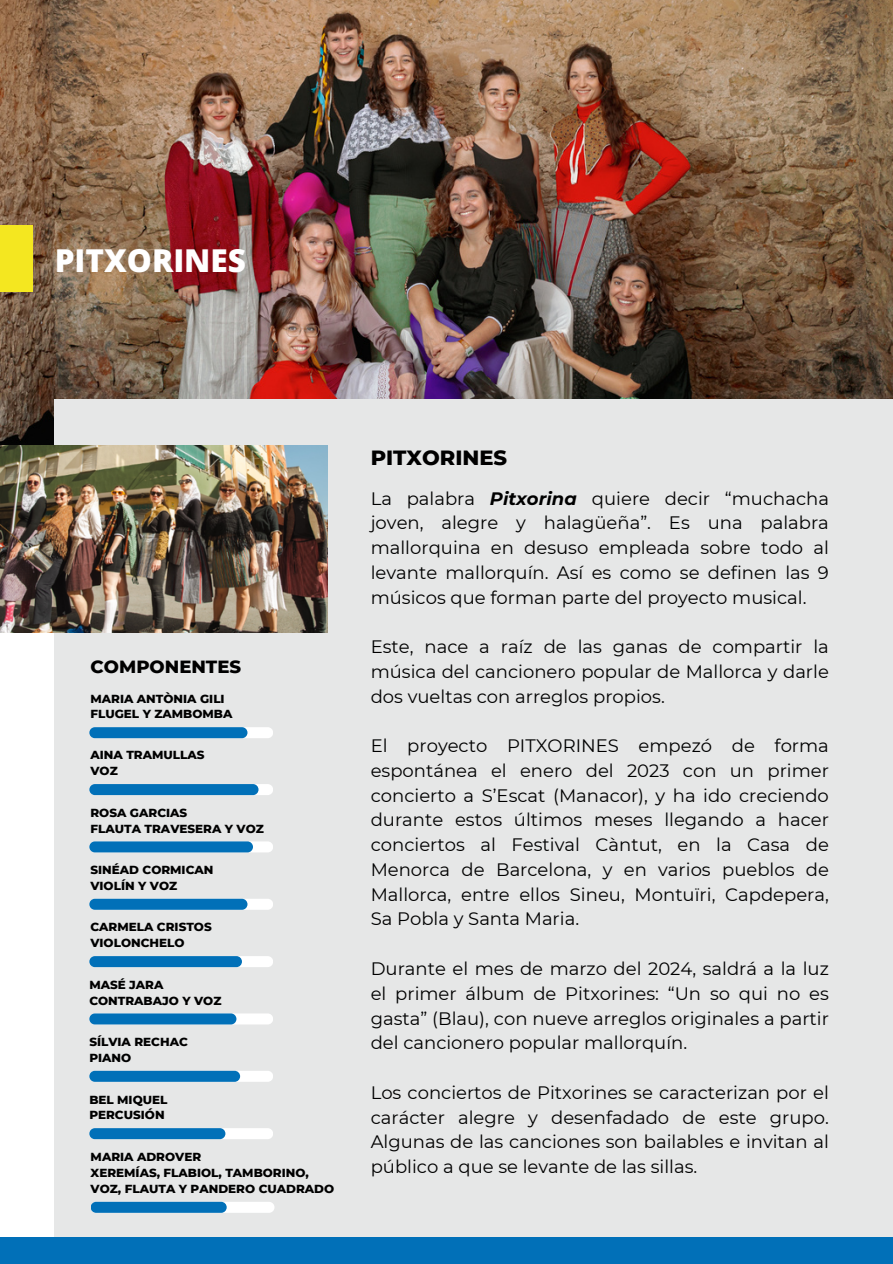
<style>
.page{position:relative;width:893px;height:1264px;background:#fff}
.page>*{position:absolute;margin:0;border:0;box-sizing:border-box;transform-origin:0 0}
.t1{font:800 31.5px "Open Sans";color:#fff}
.t2{font:800 21px "Montserrat";color:#000}
.t3{font:18px/24.8px "Montserrat";color:#000;text-align:justify}
.t4{font:800 18px "Montserrat";color:#000}
.t5{font:800 11.85px/15.9px "Montserrat";color:#000}
.s1{font-weight:700;font-style:italic}
</style>
<div class="page">
<img style="left:0;top:0;width:892px;height:445px">
<div style="left:55px;top:399px;width:837px;height:863px;background:#e6e7e7"></div>
<img style="left:0;top:445px;width:327px;height:187px">
<div style="left:0;top:226px;width:33px;height:66px;background:#f4e720"></div>
<div style="left:0;top:1237px;width:892px;height:26px;background:#0170b8"></div>
<div style="left:89px;top:727px;width:184px;height:11px;background:#fff;border-radius:6px"></div>
<div style="left:89px;top:727px;width:158px;height:11px;background:#0170b8;border-radius:6px"></div>
<div style="left:89px;top:784px;width:184px;height:11px;background:#fff;border-radius:6px"></div>
<div style="left:89px;top:784px;width:169px;height:11px;background:#0170b8;border-radius:6px"></div>
<div style="left:89px;top:841px;width:184px;height:11px;background:#fff;border-radius:6px"></div>
<div style="left:89px;top:841px;width:164px;height:11px;background:#0170b8;border-radius:6px"></div>
<div style="left:89px;top:898px;width:184px;height:11px;background:#fff;border-radius:6px"></div>
<div style="left:89px;top:898px;width:158px;height:11px;background:#0170b8;border-radius:6px"></div>
<div style="left:89px;top:956px;width:184px;height:11px;background:#fff;border-radius:6px"></div>
<div style="left:89px;top:956px;width:153px;height:11px;background:#0170b8;border-radius:6px"></div>
<div style="left:89px;top:1013px;width:184px;height:11px;background:#fff;border-radius:6px"></div>
<div style="left:89px;top:1013px;width:147px;height:11px;background:#0170b8;border-radius:6px"></div>
<div style="left:89px;top:1070px;width:184px;height:11px;background:#fff;border-radius:6px"></div>
<div style="left:89px;top:1070px;width:151px;height:11px;background:#0170b8;border-radius:6px"></div>
<div style="left:89px;top:1128px;width:184px;height:11px;background:#fff;border-radius:6px"></div>
<div style="left:89px;top:1128px;width:136px;height:11px;background:#0170b8;border-radius:6px"></div>
<div style="left:91px;top:1201px;width:183px;height:11px;background:#fff;border-radius:6px"></div>
<div style="left:91px;top:1201px;width:136px;height:11px;background:#0170b8;border-radius:6px"></div>
<p class="t1" style="left:55px;top:238px;width:193px">PITXORINES</p>
<p class="t4" style="left:91px;top:655px;width:152px">COMPONENTES</p>
<p class="t5" style="left:90px;top:690px;width:136px">MARIA ANTÒNIA GILI</p>
<p class="t5" style="left:90px;top:706px;width:143px">FLUGEL Y ZAMBOMBA</p>
<p class="t5" style="left:90px;top:747px;width:115px">AINA TRAMULLAS</p>
<p class="t5" style="left:90px;top:763px;width:29px">VOZ</p>
<p class="t5" style="left:90px;top:804px;width:98px">ROSA GARCIAS</p>
<p class="t5" style="left:90px;top:820px;width:175px">FLAUTA TRAVESERA Y VOZ</p>
<p class="t5" style="left:90px;top:861px;width:124px">SINÉAD CORMICAN</p>
<p class="t5" style="left:90px;top:877px;width:88px">VIOLÍN Y VOZ</p>
<p class="t5" style="left:90px;top:919px;width:123px">CARMELA CRISTOS</p>
<p class="t5" style="left:90px;top:935px;width:95px">VIOLONCHELO</p>
<p class="t5" style="left:89px;top:976px;width:76px">MASÉ JARA</p>
<p class="t5" style="left:89px;top:992px;width:134px">CONTRABAJO Y VOZ</p>
<h2 class="t5" style="left:89px;top:1033px;width:100px">SÍLVIA RECHAC</h2>
<h4 class="t5" style="left:89px;top:1049px;width:43px">PIANO</h4>
<h4 class="t5" style="left:89px;top:1091px;width:80px">BEL MIQUEL</h4>
<h4 class="t5" style="left:89px;top:1107px;width:77px">PERCUSIÓN</h4>
<h4 class="t5" style="left:91px;top:1149px;width:112px">MARIA ADROVER</h4>
<h4 class="t5" style="left:91px;top:1164px;width:245px">XEREMÍAS, FLABIOL, TAMBORINO,<br>VOZ, FLAUTA Y PANDERO CUADRADO</h4>
<p class="t2" style="left:370px;top:444px;width:138px">PITXORINES</p>
<h1 class="t3" style="left:370px;top:485px;width:459px">La palabra <span class="s1">Pitxorina</span> quiere decir “muchacha joven, alegre y halagüeña”. Es una palabra mallorquina en desuso empleada sobre todo al levante mallorquín. Así es como se definen las 9 músicos que forman parte del proyecto musical.</h1>
<h3 class="t3" style="left:370px;top:634px;width:459px">Este, nace a raíz de las ganas de compartir la música del cancionero popular de Mallorca y darle dos vueltas con arreglos propios.</h3>
<p class="t3" style="left:370px;top:733px;width:459px">El proyecto PITXORINES empezó de forma espontánea el enero del 2023 con un primer concierto a S’Escat (Manacor), y ha ido creciendo durante estos últimos meses llegando a hacer conciertos al Festival Càntut, en la Casa de Menorca de Barcelona, y en varios pueblos de Mallorca, entre ellos Sineu, Montuïri, Capdepera, Sa Pobla y Santa Maria.</p>
<p class="t3" style="left:370px;top:956px;width:459px">Durante el mes de marzo del 2024, saldrá a la luz el primer álbum de Pitxorines: “Un so qui no es gasta” (Blau), con nueve arreglos originales a partir del cancionero popular mallorquín.</p>
<p class="t3" style="left:370px;top:1079px;width:459px">Los conciertos de Pitxorines se caracterizan por el carácter alegre y desenfadado de este grupo.<br>Algunas de las canciones son bailables e invitan al público a que se levante de las sillas.</p>
</div>
